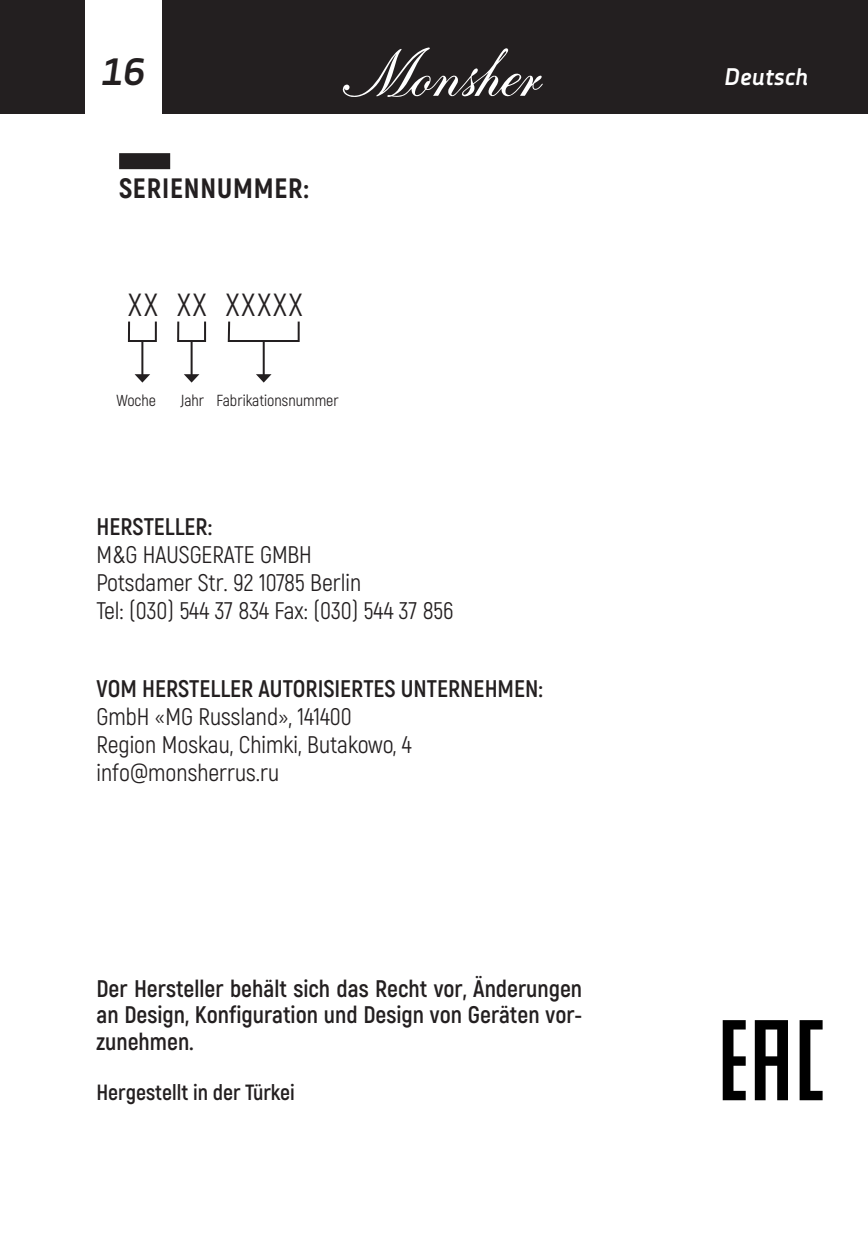
<style>
.page{position:relative;width:868px;height:1248px;background:#fff}
.page>*{position:absolute;margin:0;border:0;box-sizing:border-box;transform-origin:0 0}
.t1{font:italic 700 38px "Decima Nova Pro";color:#231f20}
.t2{font:32px "Akrobat";letter-spacing:.04em;color:#231f20}
.Заг_1{font:800 28px "Akrobat";letter-spacing:.03em;color:#231f20}
.основной_1{font:24px/28px "Akrobat";color:#231f20}
.основной_1-2{font:700 24px/26.4px "Akrobat";color:#231f20;text-align:justify}
.t3{font:italic 700 24px "Decima Nova Pro";color:#fff}
.основной_1_Таблица{font:700 22px "Akrobat";color:#231f20}
.t4{font:16px "Akrobat";color:#231f20}
.s1{font-weight:700}
</style>
<div class="page">
<div style="left:0;top:0;width:867px;height:113px;background:#231f20"></div>
<div style="left:85px;top:0;width:77px;height:119px;background:#fff"></div>
<svg style="left:342px;top:47px;width:200px;height:50px"></svg>
<div style="left:119px;top:153px;width:51px;height:16px;background:#231f20"></div>
<hr style="left:141px;top:340px;width:2px;height:35px;background:#231f20">
<svg style="left:134px;top:374px;width:16px;height:8px"></svg>
<hr style="left:190px;top:340px;width:2px;height:35px;background:#231f20">
<svg style="left:184px;top:374px;width:15px;height:8px"></svg>
<hr style="left:263px;top:340px;width:2px;height:35px;background:#231f20">
<svg style="left:256px;top:374px;width:15px;height:8px"></svg>
<div style="left:128px;top:320px;width:29px;height:22px;border:2px solid #231f20"></div>
<div style="left:177px;top:320px;width:29px;height:22px;border:2px solid #231f20"></div>
<div style="left:228px;top:320px;width:71px;height:22px;border:2px solid #231f20"></div>
<svg style="left:722px;top:1020px;width:100px;height:80px"></svg>
<h1 class="t1" style="left:101px;top:50px;width:46px">16</h1>
<p class="t3" style="left:724px;top:63px;width:85px">Deutsch</p>
<p class="Заг_1" style="left:119px;top:170px;width:191px">SERIENNUMMER:</p>
<p class="t2" style="left:128px;top:286px;width:176px">ХХ ХХ ХХХХХ</p>
<p class="t4" style="left:116px;top:391px;width:41px">Woсhe</p>
<p class="t4" style="left:180px;top:391px;width:25px">Jahr</p>
<p class="t4" style="left:216px;top:391px;width:124px">Fabrikationsnummer</p>
<p class="основной_1" style="left:96px;top:512px;width:358px"><span class="s1">HERSTELLER:<br></span>M&amp;G HAUSGERATE GMBH<br>Potsdamer Str. 92 10785 Berlin<br>Tel: (030) 544 37 834 Fax: (030) 544 37 856</p>
<p class="основной_1" style="left:96px;top:675px;width:448px"><span class="s1">VOM HERSTELLER AUTORISIERTES UNTERNEHMEN:<br></span>GmbH «MG Russland», 141400<br>Region Moskau, Chimki, Butakowo, 4 info@monsherrus.ru</p>
<p class="основной_1-2" style="left:96px;top:974px;width:487px">Der Hersteller behält sich das Recht vor, Änderungen an Design, Konfiguration und Design von Geräten vor&shy;zunehmen.</p>
<p class="основной_1_Таблица" style="left:96px;top:1078px;width:200px">Hergestellt in der Türkei</p>
</div>
